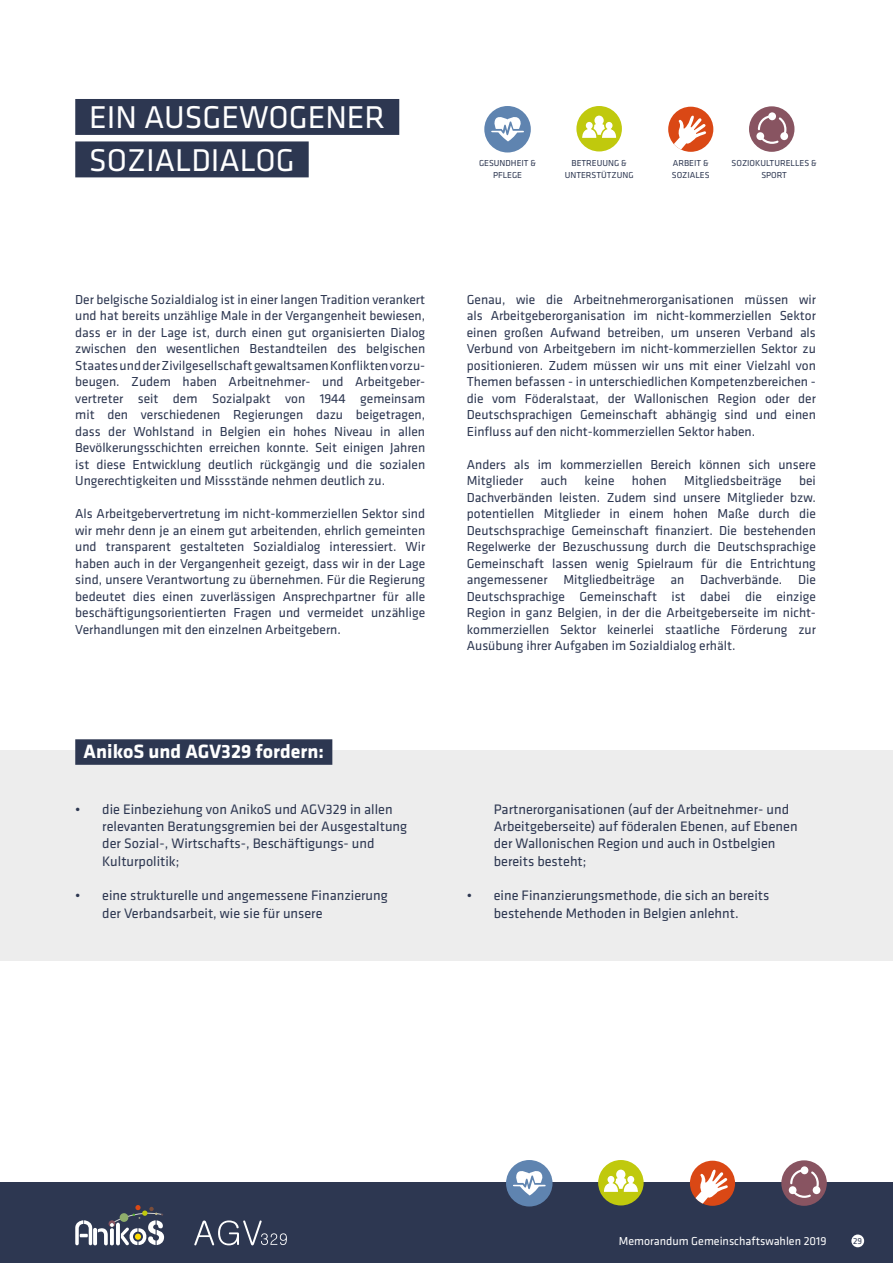
<style>
.page{position:relative;width:893px;height:1263px;background:#fff}
.page>*{position:absolute;margin:0;border:0;box-sizing:border-box;transform-origin:0 0}
.t1{font:32.7px/42.5px "Klavika";color:#fff}
.t2{font:700 19.95px "Klavika";color:#fff}
.t3{font:14.25px/17.2px "Klavika";color:#2d3751}
.t4{font:13.5px/16.5px "Klavika";color:#2d3751;text-align:justify}
.t5{font:12px "Klavika";color:#fff}
.t6{font:9px/12px "Klavika";color:#2d3751;text-align:center}
</style>
<div class="page">
<div style="left:0;top:1182px;width:893px;height:81px;background:#2d3751"></div>
<div style="left:781px;top:1160px;width:46px;height:46px;background:#885461;border-radius:50%"></div>
<div style="left:801px;top:1166px;width:7px;height:8px;background:#fff;border-radius:50%"></div>
<svg style="left:789px;top:1168px;width:31px;height:30px"></svg>
<div style="left:506px;top:1160px;width:46px;height:46px;background:#5f84b0;border-radius:50%"></div>
<svg style="left:513px;top:1171px;width:33px;height:24px"></svg>
<div style="left:598px;top:1160px;width:46px;height:45px;background:#c0c90d;border-radius:50%"></div>
<svg style="left:601px;top:1169px;width:39px;height:23px"></svg>
<div style="left:690px;top:1161px;width:45px;height:45px;background:#da4815;border-radius:50%"></div>
<svg style="left:690px;top:1169px;width:38px;height:37px"></svg>
<svg style="left:75px;top:1205px;width:89px;height:41px"></svg>
<svg style="left:194px;top:1220px;width:93px;height:25px"></svg>
<div style="left:851px;top:1234px;width:13px;height:13px;background:#fff;border-radius:50%"></div>
<div style="left:0;top:750px;width:893px;height:211px;background:#ededed"></div>
<div style="left:75px;top:99px;width:324px;height:36px;background:#2d3751"></div>
<div style="left:75px;top:141px;width:234px;height:36px;background:#2d3751"></div>
<div style="left:75px;top:739px;width:257px;height:26px;background:#2d3751"></div>
<div style="left:749px;top:106px;width:45px;height:46px;background:#885461;border-radius:50%"></div>
<svg style="left:757px;top:114px;width:30px;height:30px"></svg>
<div style="left:484px;top:106px;width:47px;height:46px;background:#5f84b0;border-radius:50%"></div>
<svg style="left:491px;top:117px;width:33px;height:24px"></svg>
<div style="left:576px;top:106px;width:46px;height:45px;background:#c0c90d;border-radius:50%"></div>
<svg style="left:580px;top:116px;width:37px;height:22px"></svg>
<div style="left:668px;top:107px;width:45px;height:45px;background:#da4815;border-radius:50%"></div>
<svg style="left:668px;top:115px;width:39px;height:37px"></svg>
<h1 class="t1" style="left:89px;top:97px;width:297px">EIN AUSGEWOGENER<br>SOZIALDIALOG</h1>
<p class="t6" style="left:479px;top:157px;width:59px">GESUNDHEIT &amp;<br>PFLEGE</p>
<p class="t6" style="left:732px;top:157px;width:87px">SOZIOKULTURELLES &amp;<br>SPORT</p>
<p class="t6" style="left:672px;top:157px;width:39px;text-align:left">ARBEIT &amp;<br>SOZIALES</p>
<p class="t6" style="left:565px;top:158px;width:70px">BETREUUNG &amp;<br>UNTERSTÜTZUNG</p>
<p class="t4" style="left:75px;top:291px;width:351px">Der belgische Sozialdialog ist in einer langen Tradition verankert und hat bereits unzählige Male in der Vergangenheit bewiesen, dass er in der Lage ist, durch einen gut organisierten Dialog zwischen den wesentlichen Bestandteilen des belgischen Staates und der Zivilgesellschaft gewaltsamen Konflikten vorzu&shy;beugen. Zudem haben Arbeitnehmer- und Arbeitgeber&shy;vertreter seit dem Sozialpakt von 1944 gemeinsam mit den verschiedenen Regierungen dazu beigetragen, dass der Wohlstand in Belgien ein hohes Niveau in allen Bevölkerungsschichten erreichen konnte. Seit einigen Jahren ist diese Entwicklung deutlich rückgängig und die sozialen Ungerechtigkeiten und Missstände nehmen deutlich zu.</p>
<p class="t4" style="left:75px;top:505px;width:351px">Als Arbeitgebervertretung im nicht-kommerziellen Sektor sind wir mehr denn je an einem gut arbeitenden, ehrlich gemeinten und transparent gestalteten Sozialdialog interessiert. Wir haben auch in der Vergangenheit gezeigt, dass wir in der Lage sind, unsere Verantwortung zu übernehmen. Für die Regierung bedeutet dies einen zuverlässigen Ansprechpartner für alle beschäftigungsorientierten Fragen und vermeidet unzählige Verhandlungen mit den einzelnen Arbeitgebern.</p>
<h2 class="t2" style="left:84px;top:740px;width:242px">AnikoS und AGV329 fordern:</h2>
<p class="t3" style="left:102px;top:801px;width:306px;text-indent:-27px">• die Einbeziehung von AnikoS und AGV329 in allen relevanten Beratungsgremien bei der Ausgestaltung der Sozial-, Wirtschafts-, Beschäftigungs- und Kulturpolitik;</p>
<p class="t3" style="left:102px;top:887px;width:287px;text-indent:-27px">• eine strukturelle und angemessene Finanzierung der Verbandsarbeit, wie sie für unsere</p>
<p class="t4" style="left:467px;top:291px;width:351px">Genau, wie die Arbeitnehmerorganisationen müssen wir als Arbeitgeberorganisation im nicht-kommerziellen Sektor einen großen Aufwand betreiben, um unseren Verband als Verbund von Arbeitgebern im nicht-kommerziellen Sektor zu positionieren. Zudem müssen wir uns mit einer Vielzahl von Themen befassen - in unterschiedlichen Kompetenzbereichen - die vom Föderalstaat, der Wallonischen Region oder der Deutschsprachigen Gemeinschaft abhängig sind und einen Einfluss auf den nicht-kommerziellen Sektor haben.</p>
<p class="t4" style="left:467px;top:456px;width:351px">Anders als im kommerziellen Bereich können sich unsere<br>Mitglieder</p>
<p class="t4" style="left:467px;top:473px;width:351px;text-indent:332px">bei Dachverbänden leisten. Zudem sind unsere Mitglieder bzw. potentiellen Mitglieder in einem hohen Maße durch die Deutschsprachige Gemeinschaft finanziert. Die bestehenden Regelwerke der Bezuschussung durch die Deutschsprachige Gemeinschaft lassen wenig Spielraum für die Entrichtung angemessener Mitgliedbeiträge an Dachverbände. Die Deutschsprachige Gemeinschaft ist dabei die einzige Region in ganz Belgien, in der die Arbeitgeberseite im nicht&shy;kommerziellen Sektor keinerlei staatliche Förderung zur Ausübung ihrer Aufgaben im Sozialdialog erhält.</p>
<p class="t4" style="left:541px;top:473px;width:28px">auch</p>
<p class="t4" style="left:585px;top:473px;width:31px">keine</p>
<p class="t4" style="left:632px;top:473px;width:36px">hohen</p>
<p class="t4" style="left:684px;top:473px;width:99px">Mitgliedsbeiträge</p>
<p class="t3" style="left:494px;top:801px;width:305px">Partnerorganisationen (auf der Arbeitnehmer- und Arbeitgeberseite) auf föderalen Ebenen, auf Ebenen der Wallonischen Region und auch in Ostbelgien bereits besteht;</p>
<p class="t3" style="left:467px;top:887px;width:304px;text-align:center">• eine Finanzierungsmethode, die sich an bereits bestehende Methoden in Belgien anlehnt.</p>
<p class="t5" style="left:619px;top:1235px;width:209px">Memorandum Gemeinschaftswahlen 2019</p>
<p class="t6" style="left:853px;top:1235px;width:10px">29</p>
</div>
